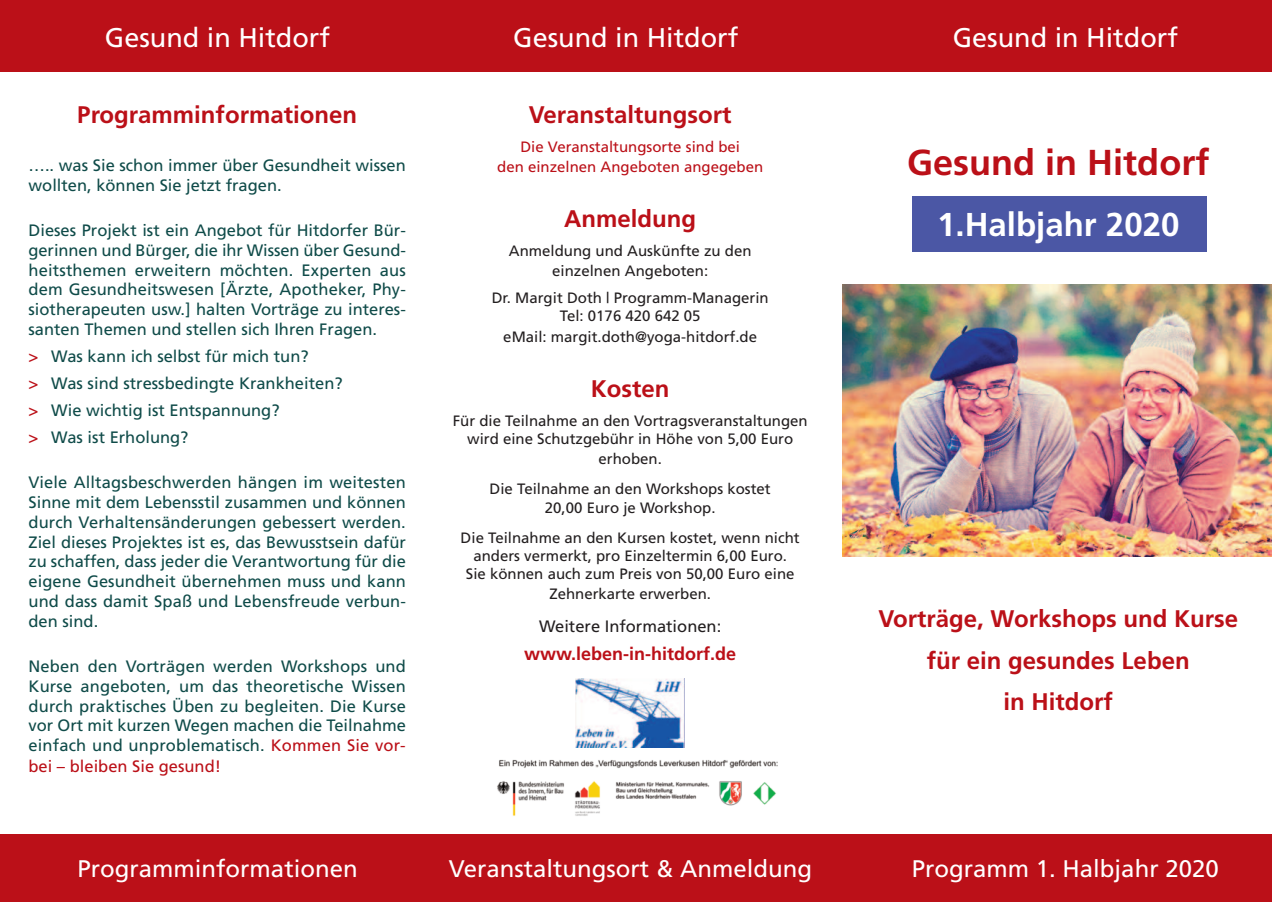
<style>
.page{position:relative;width:1272px;height:902px;background:#fff}
.page>*{position:absolute;margin:0;border:0;box-sizing:border-box;transform-origin:0 0}
.t1{font:700 36px "Frutiger";color:#bb1018}
.t2{font:700 33px "Frutiger";color:#fff}
.t3{font:27px "Frutiger";color:#fff}
.t4{font:700 24px/41.4px "Frutiger";color:#bb1018;text-align:center}
.t5{font:24px "Frutiger";color:#fff}
.t6{font:700 18px "Frutiger";color:#bb1018}
.t7{font:16.5px/19.8px "Frutiger";color:#0f4b49;text-align:justify}
.t8{font:16.5px "Frutiger";color:#231f20}
.t9{font:15px/18px "Frutiger";color:#231f20;text-align:center}
.t10{font:15px/20.2px "Frutiger";color:#bb1018;text-align:center}
.s1{color:#bb1018}
</style>
<div class="page">
<div style="left:912px;top:196px;width:294px;height:55px;background:#4b57a5"></div>
<div style="left:0;top:0;width:1271px;height:72px;background:#bb1018"></div>
<div style="left:0;top:834px;width:1271px;height:67px;background:#bb1018"></div>
<img style="left:842px;top:284px;width:429px;height:272px">
<img style="left:497px;top:759px;width:281px;height:57px">
<img style="left:575px;top:678px;width:109px;height:69px">
<h3 class="t3" style="left:105px;top:27px;width:227px">Gesund in Hitdorf</h3>
<h3 class="t3" style="left:513px;top:27px;width:227px">Gesund in Hitdorf</h3>
<h3 class="t3" style="left:952px;top:27px;width:227px">Gesund in Hitdorf</h3>
<h3 class="t4" style="left:77px;top:96px;width:281px">Programminformationen</h3>
<p class="t7" style="left:28px;top:157px;width:379px">….. was Sie schon immer über Gesundheit wissen wollten, können Sie jetzt fragen.</p>
<p class="t7" style="left:28px;top:222px;width:379px">Dieses Projekt ist ein Angebot für Hitdorfer Bür&shy;gerinnen und Bürger, die ihr Wissen über Gesund&shy;heitsthemen erweitern möchten. Experten aus dem Gesundheitswesen [Ärzte, Apotheker, Phy&shy;siotherapeuten usw.] halten Vorträge zu interes&shy;santen Themen und stellen sich Ihren Fragen.</p>
<p class="t7" style="left:28px;top:344px;width:316px;line-height:27px;text-align:left"><span class="s1">&gt;</span> Was kann ich selbst für mich tun?<br><span class="s1">&gt;</span> Was sind stressbedingte Krankheiten? <span class="s1">&gt;</span> Wie wichtig ist Entspannung?<br><span class="s1">&gt;</span> Was ist Erholung?</p>
<p class="t7" style="left:28px;top:474px;width:379px">Viele Alltagsbeschwerden hängen im weitesten Sinne mit dem Lebensstil zusammen und können durch Verhaltensänderungen gebessert werden.<br>Ziel dieses Projektes ist es, das Bewusstsein dafür zu schaffen, dass jeder die Verantwortung für die eigene Gesundheit übernehmen muss und kann und dass damit Spaß und Lebensfreude verbun&shy;den sind.</p>
<p class="t7" style="left:29px;top:657px;width:379px">Neben den Vorträgen werden Workshops und Kurse angeboten, um das theoretische Wissen durch praktisches Üben zu begleiten. Die Kurse vor Ort mit kurzen Wegen machen die Teilnahme einfach und unproblematisch. <span class="s1">Kommen Sie vor&shy;bei – bleiben Sie gesund!</span></p>
<h3 class="t4" style="left:529px;top:96px;width:204px">Veranstaltungsort</h3>
<p class="t10" style="left:497px;top:138px;width:267px">Die Veranstaltungsorte sind bei<br>den einzelnen Angeboten angegeben</p>
<h3 class="t4" style="left:564px;top:200px;width:133px">Anmeldung</h3>
<p class="t9" style="left:509px;top:243px;width:244px;line-height:19px">Anmeldung und Auskünfte zu den einzelnen Angeboten:</p>
<p class="t9" style="left:491px;top:290px;width:278px">Dr. Margit Doth | Programm-Managerin<br>Tel: 0176 420 642 05</p>
<p class="t9" style="left:503px;top:328px;width:255px">eMail: margit.doth@yoga-hitdorf.de</p>
<h3 class="t4" style="left:591px;top:369px;width:80px">Kosten</h3>
<p class="t9" style="left:452px;top:412px;width:356px">Für die Teilnahme an den Vortragsveranstaltungen wird eine Schutzgebühr in Höhe von 5,00 Euro</p>
<p class="t9" style="left:489px;top:445px;width:283px;line-height:30.2px">erhoben.<br>Die Teilnahme an den Workshops kostet</p>
<p class="t9" style="left:460px;top:494px;width:340px;line-height:29.5px">20,00 Euro je Workshop.<br>Die Teilnahme an den Kursen kostet, wenn nicht</p>
<p class="t9" style="left:466px;top:547px;width:330px">anders vermerkt, pro Einzeltermin 6,00 Euro.<br>Sie können auch zum Preis von 50,00 Euro eine</p>
<p class="t9" style="left:549px;top:586px;width:163px">Zehnerkarte erwerben.</p>
<p class="t8" style="left:539px;top:619px;width:183px">Weitere Informationen:</p>
<p class="t6" style="left:524px;top:646px;width:214px">www.leben-in-hitdorf.de</p>
<h1 class="t1" style="left:907px;top:148px;width:304px">Gesund in Hitdorf</h1>
<h2 class="t2" style="left:937px;top:211px;width:244px">1.Halbjahr 2020</h2>
<h3 class="t4" style="left:878px;top:600px;width:361px">Vorträge, Workshops und Kurse für ein gesundes Leben<br>in Hitdorf</h3>
<h3 class="t5" style="left:77px;top:858px;width:282px">Programminformationen</h3>
<h3 class="t5" style="left:448px;top:858px;width:365px">Veranstaltungsort &amp; Anmeldung</h3>
<h3 class="t5" style="left:911px;top:858px;width:308px">Programm 1. Halbjahr 2020</h3>
</div>
